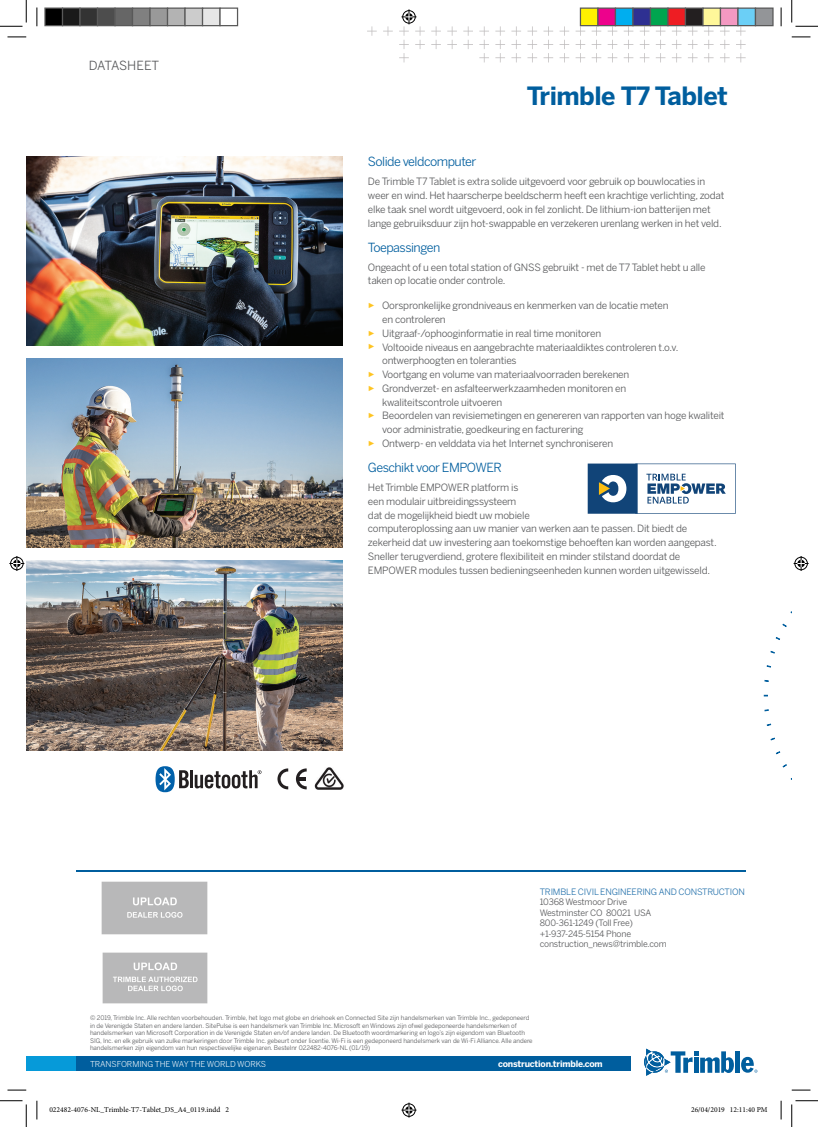
<style>
.page{position:relative;width:818px;height:1127px;background:#fff}
.page>*{position:absolute;margin:0;border:0;box-sizing:border-box;transform-origin:0 0}
.t1{font:700 25px "Benton Sans";letter-spacing:-.02em;color:#005e9e}
.t2{font:12.5px "Benton Sans";letter-spacing:-.04em;color:#005e9e}
.t3{font:12.5px "Benton Sans";letter-spacing:-.01em;color:#57585a}
.t4{font:10px/13.8px "Benton Sans";letter-spacing:-.02em;color:#57585a}
.t5{font:8.75px/10.5px "Benton Sans";letter-spacing:-.02em;color:#57585a}
.t6{font:8.75px "Benton Sans";letter-spacing:-.02em;color:#2572ac}
.t7{font:700 8.75px "Benton Sans";letter-spacing:-.02em;color:#fff}
.t8{font:8.12px "Benton Sans";letter-spacing:-.01em;color:#fff}
.t9{font:7.5px "Minion Pro";color:#000}
.t10{font:6.25px/7.5px "Benton Sans";letter-spacing:-.01em;color:#57585a}
.s1{font-family:"Arial";font-size:7.5px;color:#fec422}
</style>
<div class="page">
<svg style="left:782px;top:623px;width:5px;height:4px"></svg>
<hr style="left:190px;top:770px;width:3px;height:18px;background:#231f20">
<svg style="left:156px;top:766px;width:33px;height:26px"></svg>
<svg style="left:195px;top:770px;width:67px;height:18px"></svg>
<svg style="left:277px;top:768px;width:11px;height:21px"></svg>
<svg style="left:296px;top:768px;width:11px;height:21px"></svg>
<svg style="left:588px;top:463px;width:148px;height:50px"></svg>
<img style="left:26px;top:156px;width:317px;height:189px">
<img style="left:26px;top:560px;width:317px;height:189px">
<img style="left:26px;top:358px;width:317px;height:189px">
<img style="left:314px;top:767px;width:30px;height:22px">
<div style="left:26px;top:1056px;width:604px;height:14px;background:#069ad9"></div>
<div style="left:76px;top:1056px;width:554px;height:14px;background:#005e9e"></div>
<hr style="left:76px;top:869px;width:670px;height:2px;background:#005e9e">
<svg style="left:8px;top:36px;width:18px;height:2px"></svg>
<svg style="left:792px;top:36px;width:18px;height:2px"></svg>
<svg style="left:8px;top:1089px;width:18px;height:1px"></svg>
<svg style="left:792px;top:1089px;width:18px;height:1px"></svg>
<svg style="left:36px;top:8px;width:2px;height:18px"></svg>
<svg style="left:36px;top:1100px;width:2px;height:19px"></svg>
<svg style="left:780px;top:8px;width:2px;height:18px"></svg>
<svg style="left:780px;top:1100px;width:2px;height:19px"></svg>
<svg style="left:0;top:0;width:27px;height:27px"></svg>
<svg style="left:0;top:1100px;width:27px;height:26px"></svg>
<svg style="left:791px;top:0;width:27px;height:27px"></svg>
<svg style="left:791px;top:1100px;width:27px;height:26px"></svg>
<svg style="left:367px;top:9px;width:379px;height:53px"></svg>
<svg style="left:401px;top:1102px;width:15px;height:15px"></svg>
<svg style="left:9px;top:556px;width:15px;height:15px"></svg>
<svg style="left:793px;top:556px;width:15px;height:15px"></svg>
<div style="left:45px;top:8px;width:18px;height:18px;background:#000"></div>
<div style="left:44px;top:8px;width:19px;height:18px;border:1px solid #595959"></div>
<div style="left:63px;top:8px;width:17px;height:18px;background:#1a1a1a"></div>
<div style="left:62px;top:8px;width:19px;height:18px;border:1px solid #595959"></div>
<div style="left:80px;top:8px;width:18px;height:18px;background:#333"></div>
<div style="left:79px;top:8px;width:19px;height:18px;border:1px solid #595959"></div>
<div style="left:98px;top:8px;width:17px;height:18px;background:#4d4d4d"></div>
<div style="left:97px;top:8px;width:19px;height:18px;border:1px solid #595959"></div>
<div style="left:115px;top:8px;width:18px;height:18px;background:#666"></div>
<div style="left:114px;top:8px;width:19px;height:18px;border:1px solid #595959"></div>
<div style="left:133px;top:8px;width:17px;height:18px;background:#808080"></div>
<div style="left:132px;top:8px;width:19px;height:18px;border:1px solid #595959"></div>
<div style="left:150px;top:8px;width:18px;height:18px;background:#999"></div>
<div style="left:149px;top:8px;width:19px;height:18px;border:1px solid #595959"></div>
<div style="left:168px;top:8px;width:17px;height:18px;background:#b3b3b3"></div>
<div style="left:167px;top:8px;width:19px;height:18px;border:1px solid #595959"></div>
<div style="left:185px;top:8px;width:18px;height:18px;background:#ccc"></div>
<div style="left:184px;top:8px;width:19px;height:18px;border:1px solid #595959"></div>
<div style="left:203px;top:8px;width:17px;height:18px;background:#e6e6e6"></div>
<div style="left:202px;top:8px;width:19px;height:18px;border:1px solid #595959"></div>
<div style="left:219px;top:8px;width:19px;height:18px;border:1px solid #595959"></div>
<div style="left:580px;top:8px;width:18px;height:18px;background:#fff101"></div>
<div style="left:580px;top:8px;width:18px;height:18px;border:1px solid #595959"></div>
<div style="left:598px;top:8px;width:17px;height:18px;background:#ed028c"></div>
<div style="left:597px;top:8px;width:19px;height:18px;border:1px solid #595959"></div>
<div style="left:615px;top:8px;width:18px;height:18px;background:#00aeef"></div>
<div style="left:615px;top:8px;width:18px;height:18px;border:1px solid #595959"></div>
<div style="left:633px;top:8px;width:17px;height:18px;background:#2e3092"></div>
<div style="left:632px;top:8px;width:19px;height:18px;border:1px solid #595959"></div>
<div style="left:650px;top:8px;width:18px;height:18px;background:#00a54f"></div>
<div style="left:650px;top:8px;width:18px;height:18px;border:1px solid #595959"></div>
<div style="left:668px;top:8px;width:17px;height:18px;background:#ee1d23"></div>
<div style="left:667px;top:8px;width:19px;height:18px;border:1px solid #595959"></div>
<div style="left:685px;top:8px;width:18px;height:18px;background:#231f20"></div>
<div style="left:685px;top:8px;width:18px;height:18px;border:1px solid #595959"></div>
<div style="left:703px;top:8px;width:17px;height:18px;background:#fff79a"></div>
<div style="left:702px;top:8px;width:19px;height:18px;border:1px solid #595959"></div>
<div style="left:720px;top:8px;width:18px;height:18px;background:#f499c2"></div>
<div style="left:720px;top:8px;width:18px;height:18px;border:1px solid #595959"></div>
<div style="left:738px;top:8px;width:17px;height:18px;background:#6bcff6"></div>
<div style="left:737px;top:8px;width:19px;height:18px;border:1px solid #595959"></div>
<div style="left:755px;top:8px;width:18px;height:18px;background:#939598"></div>
<div style="left:755px;top:8px;width:18px;height:18px;border:1px solid #595959"></div>
<svg style="left:644px;top:1048px;width:114px;height:28px"></svg>
<img style="left:101px;top:881px;width:107px;height:53px">
<img style="left:102px;top:952px;width:106px;height:52px">
<p class="t3" style="left:89px;top:58px;width:72px">DATASHEET</p>
<h1 class="t1" style="left:527px;top:80px;width:203px">Trimble T7 Tablet</h1>
<p class="t2" style="left:368px;top:154px;width:110px">Solide veldcomputer</p>
<p class="t4" style="left:368px;top:175px;width:358px">De Trimble T7 Tablet is extra solide uitgevoerd voor gebruik op bouwlocaties in weer en wind. Het haarscherpe beeldscherm heeft een krachtige verlichting, zodat elke taak snel wordt uitgevoerd, ook in fel zonlicht. De lithium-ion batterijen met lange gebruiksduur zijn hot-swappable en verzekeren urenlang werken in het veld.</p>
<p class="t2" style="left:368px;top:239px;width:74px">Toepassingen</p>
<p class="t4" style="left:368px;top:260px;width:339px">Ongeacht of u een total station of GNSS gebruikt - met de T7 Tablet hebt u alle taken op locatie onder controle.</p>
<p class="t4" style="left:368px;top:299px;width:302px"><span class="s1">►</span> Oorspronkelijke grondniveaus en kenmerken van de locatie meten</p>
<p class="t4" style="left:382px;top:312px;width:65px">en controleren</p>
<p class="t4" style="left:368px;top:326px;width:235px"><span class="s1">►</span> Uitgraaf-/ophooginformatie in real time monitoren</p>
<p class="t4" style="left:368px;top:340px;width:312px"><span class="s1">►</span> Voltooide niveaus en aangebrachte materiaaldiktes controleren t.o.v.</p>
<p class="t4" style="left:382px;top:354px;width:136px">ontwerphoogten en toleranties</p>
<p class="t4" style="left:368px;top:367px;width:263px"><span class="s1">►</span> Voortgang en volume van materiaalvoorraden berekenen</p>
<p class="t4" style="left:368px;top:381px;width:260px"><span class="s1">►</span> Grondverzet- en asfalteerwerkzaamheden monitoren en</p>
<p class="t4" style="left:382px;top:395px;width:122px">kwaliteitscontrole uitvoeren</p>
<p class="t4" style="left:368px;top:409px;width:358px"><span class="s1">►</span> Beoordelen van revisiemetingen en genereren van rapporten van hoge kwaliteit</p>
<p class="t4" style="left:382px;top:422px;width:203px">voor administratie, goedkeuring en facturering</p>
<p class="t4" style="left:368px;top:436px;width:247px"><span class="s1">►</span> Ontwerp- en velddata via het Internet synchroniseren</p>
<p class="t2" style="left:368px;top:460px;width:135px">Geschikt voor EMPOWER</p>
<p class="t4" style="left:368px;top:480px;width:350px">Het Trimble EMPOWER platform is<br>een modulair uitbreidingssysteem<br>dat de mogelijkheid biedt uw mobiele<br>computeroplossing aan uw manier van werken aan te passen. Dit biedt de zekerheid dat uw investering aan toekomstige behoeften kan worden aangepast.<br>Sneller terugverdiend, grotere flexibiliteit en minder stilstand doordat de EMPOWER modules tussen bedieningseenheden kunnen worden uitgewisseld.</p>
<p class="t6" style="left:540px;top:886px;width:207px">TRIMBLE CIVIL ENGINEERING AND CONSTRUCTION</p>
<p class="t5" style="left:540px;top:896px;width:128px">10368 Westmoor Drive<br>Westminster CO 80021 USA<br>800-361-1249 (Toll Free) +1-937-245-5154 Phone construction_news@trimble.com</p>
<p class="t10" style="left:90px;top:1014px;width:444px">© 2019, Trimble Inc. Alle rechten voorbehouden. Trimble, het logo met globe en driehoek en Connected Site zijn handelsmerken van Trimble Inc., gedeponeerd in de Verenigde Staten en andere landen. SitePulse is een handelsmerk van Trimble Inc. Microsoft en Windows zijn ofwel gedeponeerde handelsmerken of handelsmerken van Microsoft Corporation in de Verenigde Staten en/of andere landen. De Bluetooth woordmarkering en logo’s zijn eigendom van Bluetooth SIG, Inc. en elk gebruik van zulke markeringen door Trimble Inc. gebeurt onder licentie. Wi-Fi is een gedeponeerd handelsmerk van de Wi-Fi Alliance. Alle andere handelsmerken zijn eigendom van hun respectievelijke eigenaren. Bestelnr 022482-4076-NL (01/19)</p>
<p class="t8" style="left:90px;top:1058px;width:178px">TRANSFORMING THE WAY THE WORLD WORKS</p>
<p class="t7" style="left:498px;top:1058px;width:106px">construction.trimble.com</p>
<p class="t9" style="left:49px;top:1104px;width:181px">022482-4076-NL_Trimble-T7-Tablet_DS_A4_0119.indd 2</p>
<p class="t9" style="left:691px;top:1104px;width:78px">26/04/2019 12:11:40 PM</p>
</div>
